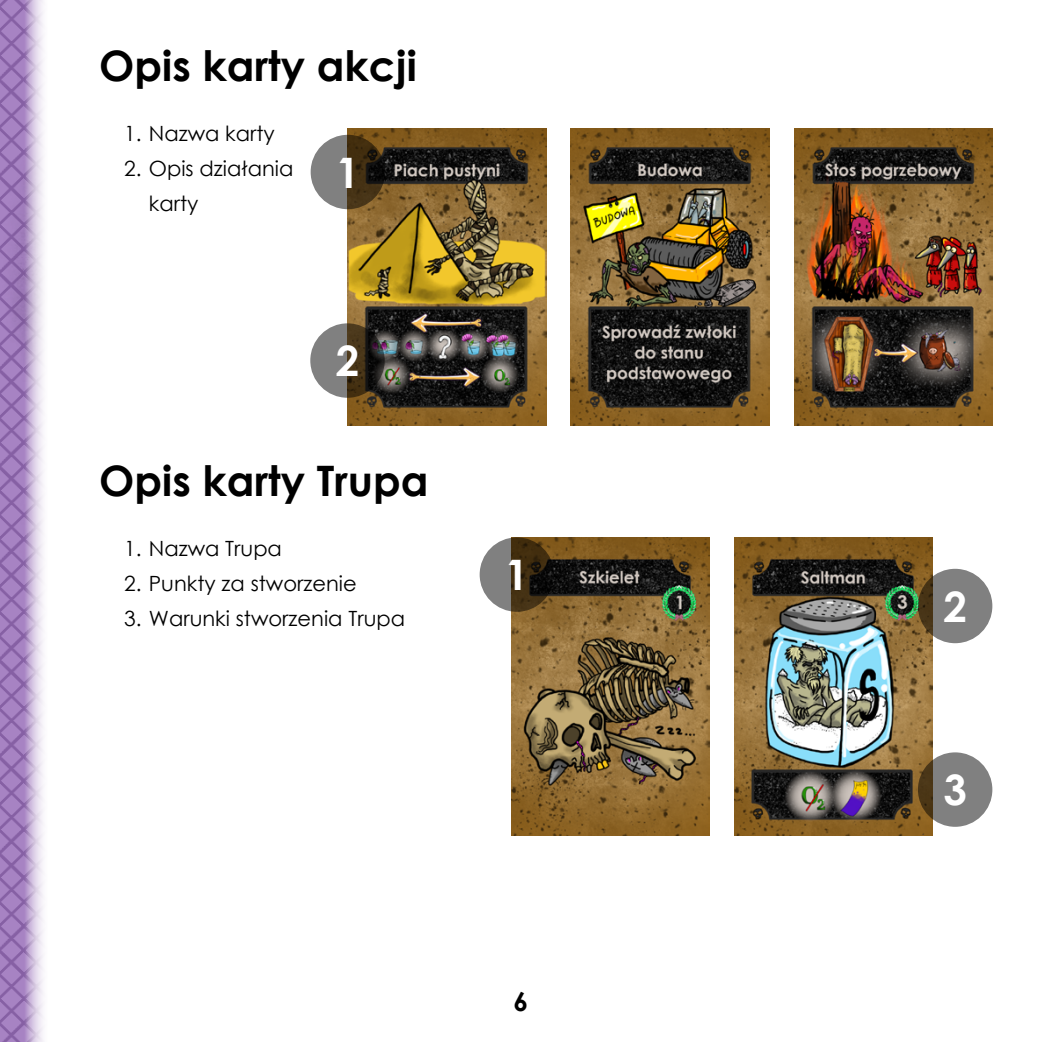
<style>
.page{position:relative;width:1042px;height:1042px;background:#fff}
.page>*{position:absolute;margin:0;border:0;box-sizing:border-box;transform-origin:0 0}
.t1{font:700 42px "Century Gothic";color:#000}
.t2{font:700 42px "Century Gothic";color:#fff}
.t3{font:700 26.25px "Century Gothic";color:#000}
.t4{font:21px/35px "Century Gothic";color:#000}
</style>
<div class="page">
<img style="left:0;top:0;width:44px;height:1042px">
<img style="left:794px;top:128px;width:198px;height:298px">
<img style="left:571px;top:128px;width:198px;height:298px">
<img style="left:348px;top:128px;width:198px;height:298px">
<svg style="left:311px;top:135px;width:74px;height:74px;background:#5a5246"></svg>
<svg style="left:310px;top:323px;width:75px;height:75px;background:#5b554c"></svg>
<img style="left:511px;top:537px;width:198px;height:298px">
<svg style="left:480px;top:537px;width:74px;height:75px;background:#52493c"></svg>
<img style="left:734px;top:537px;width:198px;height:298px">
<svg style="left:918px;top:569px;width:74px;height:74px;background:#777570"></svg>
<svg style="left:918px;top:752px;width:74px;height:75px;background:#797671"></svg>
<h1 class="t1" style="left:99px;top:34px;width:319px">Opis karty akcji</h1>
<p class="t4" style="left:124px;top:116px;width:152px">1. Nazwa karty</p>
<p class="t4" style="left:149px;top:151px;width:146px;text-indent:-25px">2. Opis działania karty</p>
<h1 class="t2" style="left:336px;top:141px;width:25px">1</h1>
<h1 class="t2" style="left:336px;top:329px;width:25px">2</h1>
<h1 class="t1" style="left:99px;top:449px;width:331px">Opis karty Trupa</h1>
<p class="t4" style="left:124px;top:531px;width:159px">1. Nazwa Trupa</p>
<p class="t4" style="left:124px;top:566px;width:234px">2. Punkty za stworzenie</p>
<p class="t4" style="left:124px;top:601px;width:283px">3. Warunki stworzenia Trupa</p>
<h1 class="t2" style="left:505px;top:543px;width:25px">1</h1>
<p class="t3" style="left:514px;top:981px;width:16px">6</p>
<h1 class="t2" style="left:943px;top:574px;width:25px">2</h1>
<h1 class="t2" style="left:943px;top:758px;width:25px">3</h1>
</div>
